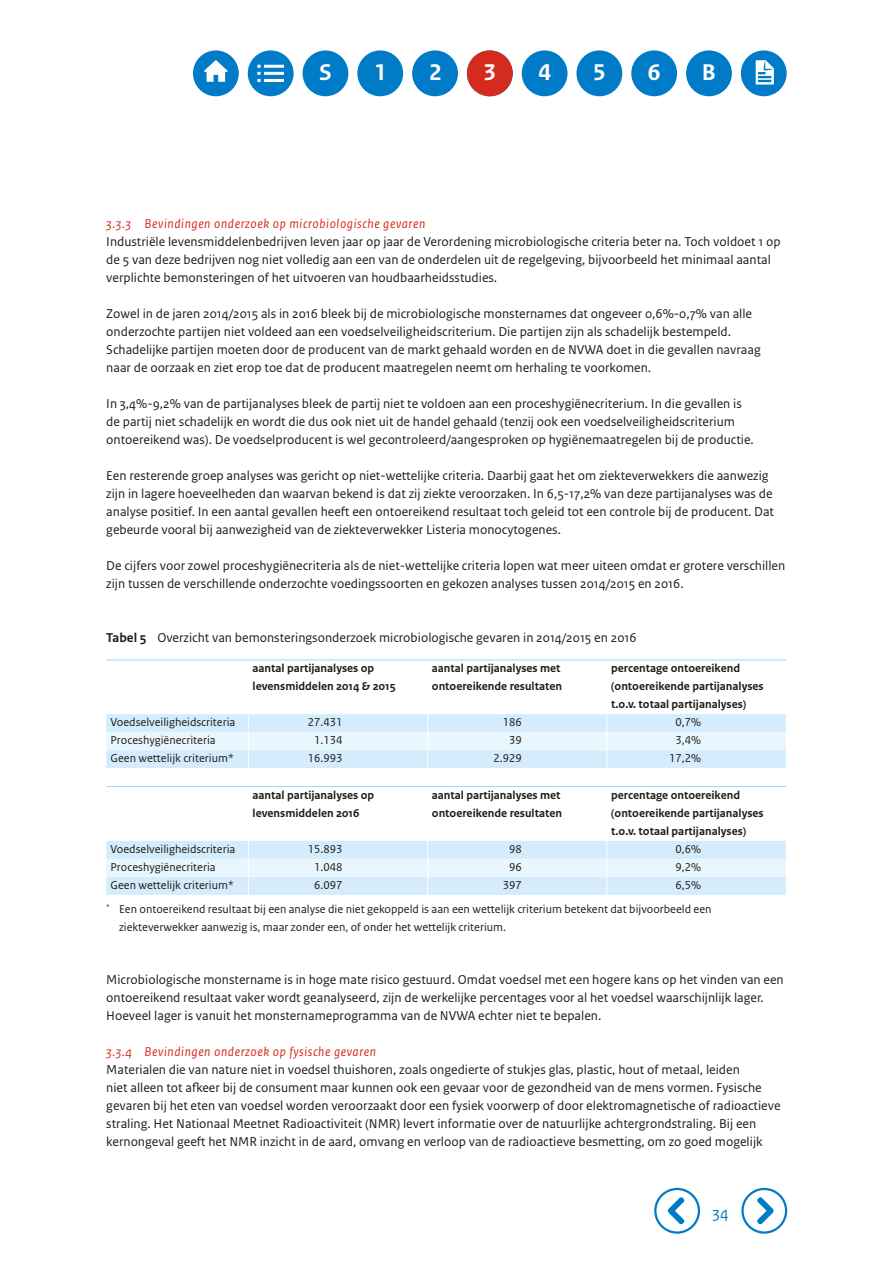
<style>
.page{position:relative;width:893px;height:1263px;background:#fff}
.page>*{position:absolute;margin:0;border:0;box-sizing:border-box;transform-origin:0 0}
.t1{font:700 24px "Rijksoverheid Sans Text";color:#fff}
.t2{font:24px "Rijksoverheid Sans Text Bold 11";color:#fff}
.t3{font:16.5px "Rijksoverheid Sans Text";color:#007bc7}
._07_RO_Broodtekst{font:13.5px/18px "Rijksoverheid Sans Text";color:#1d1d1b}
._05_RO_Alineakop{font:italic 13.5px "Rijksoverheid Sans Text";letter-spacing:.045em;color:#d52b1e}
._10_Tabel_Titel{font:13.5px "Rijksoverheid Sans Text";color:#1d1d1b}
._11_Tabel_kop{font:700 12px/18px "Rijksoverheid Sans Text";color:#1d1d1b}
._22_RO_Tabel_plat{font:12px "Rijksoverheid Sans Text";color:#1d1d1b}
.Voetnoot_Tabel{font:12px/18px "Rijksoverheid Sans Text";color:#1d1d1b}
.s1{font-weight:700}
</style>
<div class="page">
<svg style="left:106px;top:714px;width:680px;height:54px;background:#dbeffc"></svg>
<hr style="left:106px;top:659px;width:142px;height:1px;background:#a1d8f6">
<hr style="left:248px;top:659px;width:180px;height:1px;background:#a1d8f6">
<hr style="left:428px;top:659px;width:179px;height:1px;background:#a1d8f6">
<hr style="left:607px;top:659px;width:179px;height:1px;background:#a1d8f6">
<svg style="left:106px;top:841px;width:680px;height:54px;background:#dbeffc"></svg>
<hr style="left:106px;top:786px;width:142px;height:1px;background:#a1d8f6">
<hr style="left:248px;top:786px;width:180px;height:1px;background:#a1d8f6">
<hr style="left:428px;top:786px;width:179px;height:1px;background:#a1d8f6">
<hr style="left:607px;top:786px;width:179px;height:1px;background:#a1d8f6">
<div style="left:358px;top:52px;width:44px;height:43px;background:#007bc7;border-radius:50%"></div>
<div style="left:357px;top:50px;width:46px;height:46px;border:2px solid #007bc7;border-radius:50%"></div>
<div style="left:413px;top:52px;width:44px;height:43px;background:#007bc7;border-radius:50%"></div>
<div style="left:412px;top:50px;width:46px;height:46px;border:2px solid #007bc7;border-radius:50%"></div>
<div style="left:523px;top:52px;width:43px;height:43px;background:#007bc7;border-radius:50%"></div>
<div style="left:522px;top:50px;width:45px;height:46px;border:2px solid #007bc7;border-radius:50%"></div>
<div style="left:249px;top:52px;width:43px;height:43px;background:#007bc7;border-radius:50%"></div>
<div style="left:248px;top:50px;width:46px;height:46px;border:2px solid #007bc7;border-radius:50%"></div>
<hr style="left:264px;top:65px;width:20px;height:3px;background:#fff">
<hr style="left:264px;top:72px;width:20px;height:3px;background:#fff">
<hr style="left:264px;top:79px;width:20px;height:3px;background:#fff">
<svg style="left:257px;top:65px;width:4px;height:17px"></svg>
<div style="left:578px;top:52px;width:43px;height:43px;background:#007bc7;border-radius:50%"></div>
<div style="left:576px;top:50px;width:46px;height:46px;border:2px solid #007bc7;border-radius:50%"></div>
<div style="left:632px;top:52px;width:44px;height:43px;background:#007bc7;border-radius:50%"></div>
<div style="left:631px;top:50px;width:46px;height:46px;border:2px solid #007bc7;border-radius:50%"></div>
<div style="left:687px;top:52px;width:44px;height:43px;background:#007bc7;border-radius:50%"></div>
<div style="left:686px;top:50px;width:46px;height:46px;border:2px solid #007bc7;border-radius:50%"></div>
<div style="left:742px;top:52px;width:43px;height:43px;background:#007bc7;border-radius:50%"></div>
<div style="left:741px;top:50px;width:46px;height:46px;border:2px solid #007bc7;border-radius:50%"></div>
<svg style="left:756px;top:60px;width:18px;height:25px"></svg>
<div style="left:304px;top:52px;width:43px;height:43px;background:#007bc7;border-radius:50%"></div>
<div style="left:303px;top:50px;width:45px;height:46px;border:2px solid #007bc7;border-radius:50%"></div>
<div style="left:194px;top:52px;width:44px;height:43px;background:#007bc7;border-radius:50%"></div>
<div style="left:193px;top:50px;width:46px;height:46px;border:2px solid #007bc7;border-radius:50%"></div>
<svg style="left:204px;top:60px;width:23px;height:22px"></svg>
<div style="left:468px;top:52px;width:44px;height:43px;background:#d52b1e;border-radius:50%"></div>
<div style="left:467px;top:50px;width:46px;height:46px;border:2px solid #d52b1e;border-radius:50%"></div>
<div style="left:654px;top:1188px;width:46px;height:46px;border:2px solid #007bc7;border-radius:50%"></div>
<svg style="left:668px;top:1197px;width:17px;height:28px"></svg>
<div style="left:741px;top:1188px;width:46px;height:46px;border:2px solid #007bc7;border-radius:50%"></div>
<svg style="left:757px;top:1197px;width:17px;height:28px"></svg>
<h1 class="t1" style="left:319px;top:58px;width:14px">S</h1>
<h1 class="t1" style="left:374px;top:58px;width:14px">1</h1>
<h1 class="t1" style="left:429px;top:58px;width:14px">2</h1>
<h1 class="t2" style="left:483px;top:58px;width:14px">3</h1>
<h1 class="t1" style="left:538px;top:58px;width:14px">4</h1>
<h1 class="t1" style="left:593px;top:58px;width:14px">5</h1>
<h1 class="t1" style="left:648px;top:58px;width:14px">6</h1>
<h1 class="t1" style="left:702px;top:58px;width:16px">B</h1>
<p class="_05_RO_Alineakop" style="left:106px;top:216px;width:320px">3.3.3 Bevindingen onderzoek op microbiologische gevaren</p>
<p class="_07_RO_Broodtekst" style="left:106px;top:232px;width:676px">Industriële levensmiddelenbedrijven leven jaar op jaar de Verordening microbiologische criteria beter na. Toch voldoet 1 op de 5 van deze bedrijven nog niet volledig aan een van de onderdelen uit de regelgeving, bijvoorbeeld het minimaal aantal verplichte bemonsteringen of het uitvoeren van houdbaarheidsstudies.</p>
<p class="_07_RO_Broodtekst" style="left:106px;top:304px;width:656px">Zowel in de jaren 2014/2015 als in 2016 bleek bij de microbiologische monsternames dat ongeveer 0,6%-0,7% van alle onderzochte partijen niet voldeed aan een voedselveiligheidscriterium. Die partijen zijn als schadelijk bestempeld.<br>Schadelijke partijen moeten door de producent van de markt gehaald worden en de NVWA doet in die gevallen navraag naar de oorzaak en ziet erop toe dat de producent maatregelen neemt om herhaling te voorkomen.</p>
<p class="_07_RO_Broodtekst" style="left:106px;top:394px;width:649px">In 3,4%-9,2% van de partijanalyses bleek de partij niet te voldoen aan een proceshygiënecriterium. In die gevallen is de partij niet schadelijk en wordt die dus ook niet uit de handel gehaald (tenzij ook een voedselveiligheidscriterium ontoereikend was). De voedselproducent is wel gecontroleerd/aangesproken op hygiënemaatregelen bij de productie.</p>
<p class="_07_RO_Broodtekst" style="left:106px;top:466px;width:669px">Een resterende groep analyses was gericht op niet-wettelijke criteria. Daarbij gaat het om ziekteverwekkers die aanwezig zijn in lagere hoeveelheden dan waarvan bekend is dat zij ziekte veroorzaken. In 6,5-17,2% van deze partijanalyses was de analyse positief. In een aantal gevallen heeft een ontoereikend resultaat toch geleid tot een controle bij de producent. Dat gebeurde vooral bij aanwezigheid van de ziekteverwekker Listeria monocytogenes.</p>
<p class="_07_RO_Broodtekst" style="left:106px;top:556px;width:680px">De cijfers voor zowel proceshygiënecriteria als de niet-wettelijke criteria lopen wat meer uiteen omdat er grotere verschillen zijn tussen de verschillende onderzochte voedingssoorten en gekozen analyses tussen 2014/2015 en 2016.</p>
<p class="_10_Tabel_Titel" style="left:106px;top:629px;width:532px"><span class="s1">Tabel 5</span> Overzicht van bemonsteringsonderzoek microbiologische gevaren in 2014/2015 en 2016</p>
<p class="_11_Tabel_kop" style="left:253px;top:659px;width:145px">aantal partijanalyses op levensmiddelen 2014 &amp; 2015</p>
<p class="_11_Tabel_kop" style="left:432px;top:659px;width:132px">aantal partijanalyses met ontoereikende resultaten</p>
<p class="_11_Tabel_kop" style="left:611px;top:659px;width:154px">percentage ontoereikend (ontoereikende partijanalyses t.o.v. totaal partijanalyses)</p>
<p class="_22_RO_Tabel_plat" style="left:111px;top:715px;width:126px">Voedselveiligheidscriteria</p>
<p class="_22_RO_Tabel_plat" style="left:308px;top:715px;width:36px">27.431</p>
<p class="_22_RO_Tabel_plat" style="left:503px;top:715px;width:21px">186</p>
<p class="_22_RO_Tabel_plat" style="left:676px;top:715px;width:27px">0,7%</p>
<p class="_22_RO_Tabel_plat" style="left:111px;top:733px;width:107px">Proceshygiënecriteria</p>
<p class="_22_RO_Tabel_plat" style="left:314px;top:733px;width:30px">1.134</p>
<p class="_22_RO_Tabel_plat" style="left:509px;top:733px;width:14px">39</p>
<p class="_22_RO_Tabel_plat" style="left:676px;top:733px;width:27px">3,4%</p>
<p class="_22_RO_Tabel_plat" style="left:111px;top:751px;width:125px">Geen wettelijk criterium*</p>
<p class="_22_RO_Tabel_plat" style="left:308px;top:751px;width:36px">16.993</p>
<p class="_22_RO_Tabel_plat" style="left:493px;top:751px;width:30px">2.929</p>
<p class="_22_RO_Tabel_plat" style="left:669px;top:751px;width:34px">17,2%</p>
<p class="_11_Tabel_kop" style="left:253px;top:786px;width:123px">aantal partijanalyses op levensmiddelen 2016</p>
<p class="_11_Tabel_kop" style="left:432px;top:786px;width:132px">aantal partijanalyses met ontoereikende resultaten</p>
<p class="_11_Tabel_kop" style="left:611px;top:786px;width:154px">percentage ontoereikend (ontoereikende partijanalyses t.o.v. totaal partijanalyses)</p>
<p class="_22_RO_Tabel_plat" style="left:111px;top:842px;width:126px">Voedselveiligheidscriteria</p>
<p class="_22_RO_Tabel_plat" style="left:308px;top:842px;width:36px">15.893</p>
<p class="_22_RO_Tabel_plat" style="left:509px;top:842px;width:14px">98</p>
<p class="_22_RO_Tabel_plat" style="left:676px;top:842px;width:27px">0,6%</p>
<p class="_22_RO_Tabel_plat" style="left:111px;top:860px;width:107px">Proceshygiënecriteria</p>
<p class="_22_RO_Tabel_plat" style="left:314px;top:860px;width:30px">1.048</p>
<p class="_22_RO_Tabel_plat" style="left:509px;top:860px;width:14px">96</p>
<p class="_22_RO_Tabel_plat" style="left:676px;top:860px;width:27px">9,2%</p>
<p class="_22_RO_Tabel_plat" style="left:111px;top:878px;width:125px">Geen wettelijk criterium*</p>
<p class="_22_RO_Tabel_plat" style="left:314px;top:878px;width:30px">6.097</p>
<p class="_22_RO_Tabel_plat" style="left:503px;top:878px;width:21px">397</p>
<p class="_22_RO_Tabel_plat" style="left:676px;top:878px;width:27px">6,5%</p>
<p class="Voetnoot_Tabel" style="left:119px;top:900px;width:594px;text-indent:-13px"><sup>*</sup> Een ontoereikend resultaat bij een analyse die niet gekoppeld is aan een wettelijk criterium betekent dat bijvoorbeeld een ziekteverwekker aanwezig is, maar zonder een, of onder het wettelijk criterium.</p>
<p class="_07_RO_Broodtekst" style="left:106px;top:970px;width:679px">Microbiologische monstername is in hoge mate risico gestuurd. Omdat voedsel met een hogere kans op het vinden van een ontoereikend resultaat vaker wordt geanalyseerd, zijn de werkelijke percentages voor al het voedsel waarschijnlijk lager.<br>Hoeveel lager is vanuit het monsternameprogramma van de NVWA echter niet te bepalen.</p>
<p class="_05_RO_Alineakop" style="left:106px;top:1044px;width:271px">3.3.4 Bevindingen onderzoek op fysische gevaren</p>
<p class="_07_RO_Broodtekst" style="left:106px;top:1060px;width:676px">Materialen die van nature niet in voedsel thuishoren, zoals ongedierte of stukjes glas, plastic, hout of metaal, leiden<br>niet alleen tot afkeer bij de consument maar kunnen ook een gevaar voor de gezondheid van de mens vormen. Fysische gevaren bij het eten van voedsel worden veroorzaakt door een fysiek voorwerp of door elektromagnetische of radioactieve straling. Het Nationaal Meetnet Radioactiviteit (NMR) levert informatie over de natuurlijke achtergrondstraling. Bij een kernongeval geeft het NMR inzicht in de aard, omvang en verloop van de radioactieve besmetting, om zo goed mogelijk</p>
<p class="t3" style="left:713px;top:1203px;width:18px">34</p>
</div>
